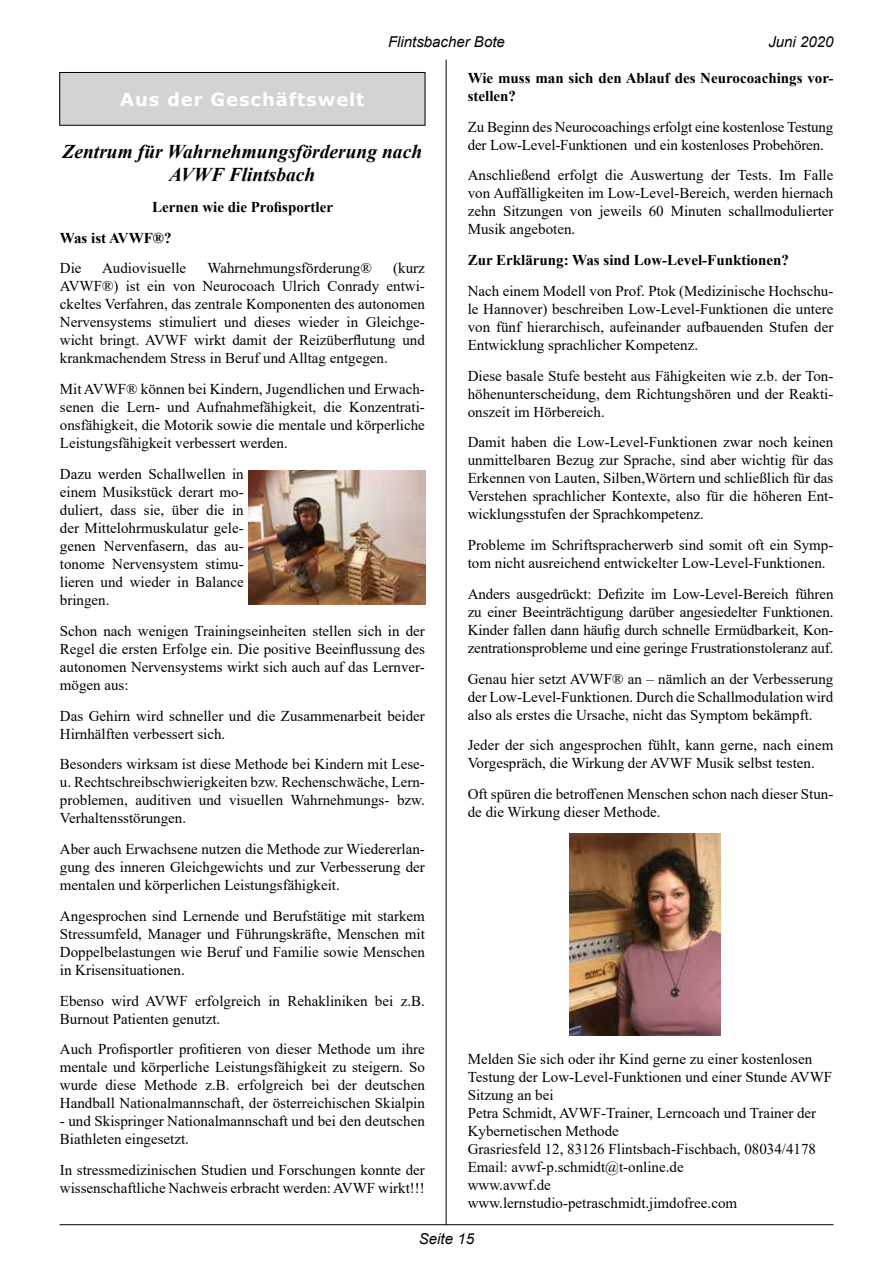
<style>
.page{position:relative;width:893px;height:1263px;background:#fff}
.page>*{position:absolute;margin:0;border:0;box-sizing:border-box;transform-origin:0 0}
.t1{font:italic 700 19.5px/23.4px "Times New Roman";color:#000;text-align:center}
.t2{font:700 18px "Verdana";letter-spacing:.05em;color:#fff}
.t3{font:15px/18px "Times New Roman";color:#000;text-align:justify}
.t4{font:700 15px/30.8px "Times New Roman";color:#000}
.t5{font:italic 15px "Arial";color:#000}
</style>
<div class="page">
<hr style="left:60px;top:1224px;width:773px;height:1px;background:#000">
<hr style="left:446px;top:60px;width:1px;height:1165px;background:#000">
<div style="left:60px;top:72px;width:365px;height:53px;background:#d1d3d4"></div>
<div style="left:60px;top:72px;width:365px;height:53px;border:1px solid #000"></div>
<img style="left:570px;top:833px;width:151px;height:202px">
<img style="left:248px;top:471px;width:177px;height:134px">
<p class="t5" style="left:388px;top:32px;width:118px">Flintsbacher Bote</p>
<p class="t5" style="left:768px;top:32px;width:67px">Juni 2020</p>
<p class="t2" style="left:120px;top:86px;width:246px">Aus der Geschäftswelt</p>
<h1 class="t1" style="left:63px;top:139px;width:361px">Zentrum für Wahrnehmungsförderung nach<br>AVWF Flintsbach</h1>
<p class="t4" style="left:60px;top:191px;width:275px;text-indent:92px">Lernen wie die Profisportler<br>Was ist AVWF®?</p>
<p class="t3" style="left:60px;top:259px;width:23px">Die</p>
<p class="t3" style="left:102px;top:259px;width:86px">Audiovisuelle</p>
<p class="t3" style="left:207px;top:259px;width:166px">Wahrnehmungsförderung®</p>
<p class="t3" style="left:60px;top:259px;width:366px;text-indent:333px">(kurz AVWF®) ist ein von Neurocoach Ulrich Conrady entwi&shy;ckeltes Verfahren, das zentrale Komponenten des autonomen Nervensystems stimuliert und dieses wieder in Gleichge&shy;wicht bringt. AVWF wirkt damit der Reizüberflutung und krankmachendem Stress in Beruf und Alltag entgegen.</p>
<p class="t3" style="left:60px;top:380px;width:366px">Mit AVWF® können bei Kindern, Jugendlichen und Erwach&shy;senen die Lern- und Aufnahmefähigkeit, die Konzentrati&shy;onsfähigkeit, die Motorik sowie die mentale und körperliche Leistungsfähigkeit verbessert werden.</p>
<p class="t3" style="left:60px;top:464px;width:185px">Dazu werden Schallwellen in einem Musikstück derart mo&shy;duliert, dass sie, über die in der Mittelohrmuskulatur gele&shy;genen Nervenfasern, das au&shy;tonome Nervensystem stimu&shy;lieren und wieder in Balance bringen.</p>
<p class="t3" style="left:60px;top:621px;width:366px">Schon nach wenigen Trainingseinheiten stellen sich in der Regel die ersten Erfolge ein. Die positive Beeinflussung des autonomen Nervensystems wirkt sich auch auf das Lernver&shy;mögen aus:</p>
<p class="t3" style="left:60px;top:706px;width:366px">Das Gehirn wird schneller und die Zusammenarbeit beider<br>Hirnhälften verbessert sich.</p>
<p class="t3" style="left:60px;top:755px;width:366px">Besonders wirksam ist diese Methode bei Kindern mit Lese&shy;u. Rechtschreibschwierigkeiten bzw. Rechenschwäche, Lern&shy;problemen, auditiven und visuellen Wahrnehmungs- bzw.<br>Verhaltensstörungen.</p>
<p class="t3" style="left:60px;top:839px;width:366px">Aber auch Erwachsene nutzen die Methode zur Wiedererlan&shy;gung des inneren Gleichgewichts und zur Verbesserung der mentalen und körperlichen Leistungsfähigkeit.</p>
<p class="t3" style="left:60px;top:906px;width:366px">Angesprochen sind Lernende und Berufstätige mit starkem Stressumfeld, Manager und Führungskräfte, Menschen mit Doppelbelastungen wie Beruf und Familie sowie Menschen in Krisensituationen.</p>
<p class="t3" style="left:60px;top:991px;width:366px">Ebenso wird AVWF erfolgreich in Rehakliniken bei z.B.<br>Burnout Patienten genutzt.</p>
<p class="t3" style="left:60px;top:1040px;width:366px">Auch Profisportler profitieren von dieser Methode um ihre mentale und körperliche Leistungsfähigkeit zu steigern. So wurde diese Methode z.B. erfolgreich bei der deutschen Handball Nationalmannschaft, der österreichischen Skialpin</p>
<p class="t3" style="left:60px;top:1112px;width:366px">- und Skispringer Nationalmannschaft und bei den deutschen<br>Biathleten eingesetzt.</p>
<p class="t3" style="left:60px;top:1160px;width:366px">In stressmedizinischen Studien und Forschungen konnte der wissenschaftliche Nachweis erbracht werden: AVWF wirkt!!!</p>
<p class="t4" style="left:468px;top:68px;width:367px;line-height:18px">Wie muss man sich den Ablauf des Neurocoachings vor&shy;stellen?</p>
<p class="t3" style="left:468px;top:117px;width:367px">Zu Beginn des Neurocoachings erfolgt eine kostenlose Testung der Low-Level-Funktionen und ein kostenloses Probehören.</p>
<p class="t3" style="left:468px;top:166px;width:367px">Anschließend erfolgt die Auswertung der Tests. Im Falle von Auffälligkeiten im Low-Level-Bereich, werden hiernach zehn Sitzungen von jeweils 60 Minuten schallmodulierter Musik angeboten.</p>
<p class="t4" style="left:468px;top:244px;width:323px">Zur Erklärung: Was sind Low-Level-Funktionen?</p>
<p class="t3" style="left:468px;top:281px;width:367px">Nach einem Modell von Prof. Ptok (Medizinische Hochschu&shy;le Hannover) beschreiben Low-Level-Funktionen die untere von fünf hierarchisch, aufeinander aufbauenden Stufen der Entwicklung sprachlicher Kompetenz.</p>
<p class="t3" style="left:468px;top:366px;width:367px">Diese basale Stufe besteht aus Fähigkeiten wie z.b. der Ton&shy;höhenunterscheidung, dem Richtungshören und der Reakti&shy;onszeit im Hörbereich.</p>
<p class="t3" style="left:468px;top:433px;width:367px">Damit haben die Low-Level-Funktionen zwar noch keinen unmittelbaren Bezug zur Sprache, sind aber wichtig für das Erkennen von Lauten, Silben,Wörtern und schließlich für das Verstehen sprachlicher Kontexte, also für die höheren Ent&shy;wicklungsstufen der Sprachkompetenz.</p>
<p class="t3" style="left:468px;top:536px;width:367px">Probleme im Schriftspracherwerb sind somit oft ein Symp&shy;tom nicht ausreichend entwickelter Low-Level-Funktionen.</p>
<p class="t3" style="left:468px;top:584px;width:367px">Anders ausgedrückt: Defizite im Low-Level-Bereich führen zu einer Beeinträchtigung darüber angesiedelter Funktionen.<br>Kinder fallen dann häufig durch schnelle Ermüdbarkeit, Kon&shy;zentrationsprobleme und eine geringe Frustrationstoleranz auf.</p>
<p class="t3" style="left:468px;top:669px;width:367px">Genau hier setzt AVWF® an – nämlich an der Verbesserung der Low-Level-Funktionen. Durch die Schallmodulation wird also als erstes die Ursache, nicht das Symptom bekämpft.</p>
<p class="t3" style="left:468px;top:736px;width:367px">Jeder der sich angesprochen fühlt, kann gerne, nach einem<br>Vorgespräch, die Wirkung der AVWF Musik selbst testen.</p>
<p class="t3" style="left:468px;top:785px;width:367px">Oft spüren die betroffenen Menschen schon nach dieser Stun&shy;de die Wirkung dieser Methode.</p>
<p class="t3" style="left:468px;top:1049px;width:366px;text-align:left">Melden Sie sich oder ihr Kind gerne zu einer kostenlosen Testung der Low-Level-Funktionen und einer Stunde AVWF Sitzung an bei<br>Petra Schmidt, AVWF-Trainer, Lerncoach und Trainer der Kybernetischen Methode<br>Grasriesfeld 12, 83126 Flintsbach-Fischbach, 08034/4178<br>Email: avwf-p.schmidt@t-online.de<br>www.avwf.de<br>www.lernstudio-petraschmidt.jimdofree.com</p>
<p class="t5" style="left:419px;top:1229px;width:57px">Seite 15</p>
</div>
